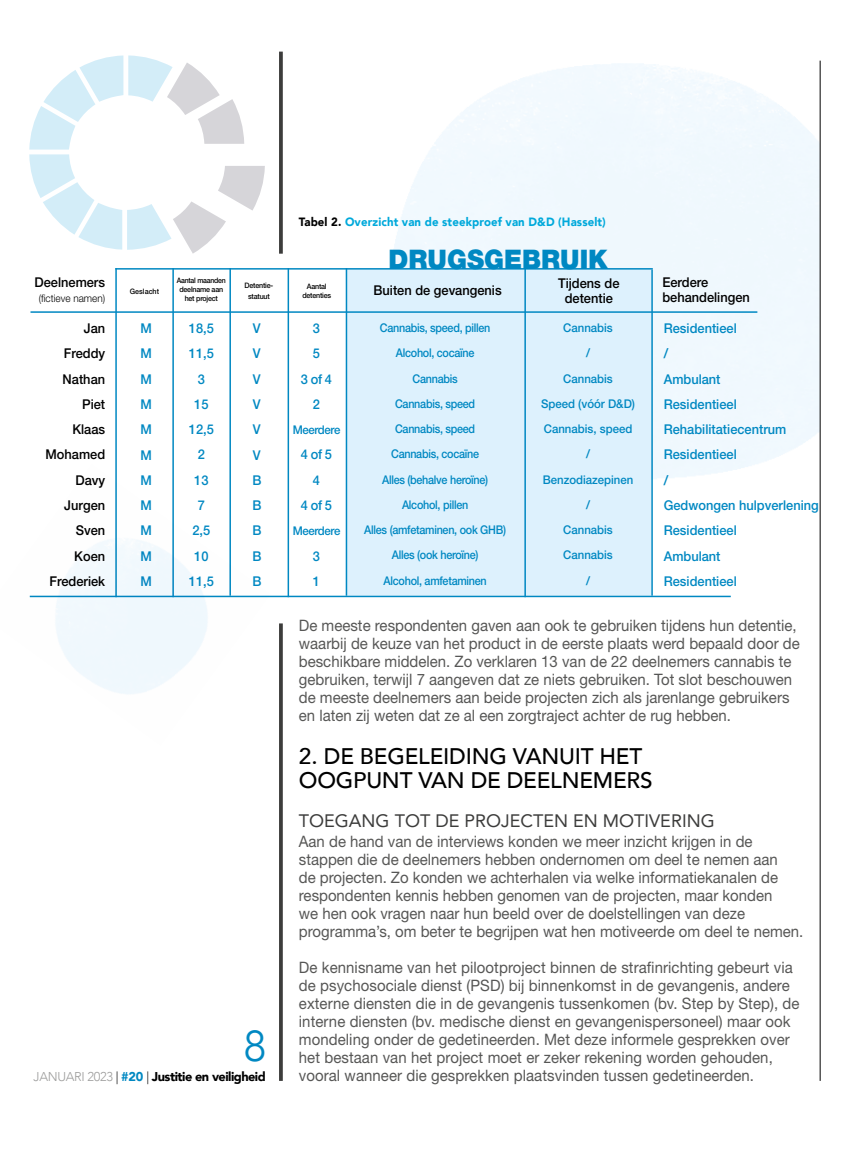
<style>
.page{position:relative;width:851px;height:1149px;background:#fff}
.page>*{position:absolute;margin:0;border:0;box-sizing:border-box;transform-origin:0 0}
.t1{font:300 43.05px "Avenir";color:#0088c2}
.t2{font:900 27px "Helvetica Neue LT Std";color:#0088c2;scale:.95 1}
.t3{font:500 22.5px/24px "Avenir";letter-spacing:-.01em;color:#000}
.t4{font:18px "Avenir";color:#3c3c3b}
.t5{font:15.75px/18px "Helvetica Neue LT Std";color:#575756;scale:.95 1}
.t6{font:500 13.5px/25.2px "Helvetica Neue LT Std";color:#0088c2;text-align:center;scale:.95 1}
.t7{font:500 13.5px/25.2px "Helvetica Neue LT Std";color:#000;text-align:right;scale:.95 1}
.t8{font:900 12.75px "Avenir";letter-spacing:-.04em;color:#000}
.t9{font:500 12px/25.2px "Helvetica Neue LT Std";letter-spacing:-.025em;color:#0088c2;text-align:center;scale:.9 1}
.t10{font:500 12px/25.2px "Helvetica Neue LT Std";color:#0088c2;text-align:center;scale:.95 1}
.t11{font:900 12px "Avenir";letter-spacing:.01em;color:#00a9db;scale:.95 1}
.t12{font:500 12px "Helvetica Neue LT Std";letter-spacing:-.025em;color:#0088c2;scale:.95 1}
.t13{font:300 10.5px "Helvetica Neue LT Std";color:#000;scale:.95 1}
.t14{font:500 7.5px/9px "Helvetica Neue LT Std";letter-spacing:-.03em;color:#000;text-align:center;scale:.92 1}
.t15{font:500 7.5px/10.2px "Helvetica Neue LT Std";letter-spacing:-.03em;color:#000;text-align:center;scale:.95 1}
.t16{font:500 7.5px "Helvetica Neue LT Std";color:#000;scale:.95 1}
.s1{color:#000}
.s2{font-weight:300;color:#9d9d9c}
.s3{font-weight:300}
.s4{color:#0088c2}
</style>
<div class="page">
<svg style="left:29px;top:55px;width:236px;height:198px"></svg>
<hr style="left:819px;top:61px;width:1px;height:1019px;background:#000">
<img style="left:343px;top:63px;width:476px;height:484px">
<svg style="left:279px;top:623px;width:4px;height:457px;background:#474746"></svg>
<svg style="left:279px;top:52px;width:4px;height:201px"></svg>
<div style="left:347px;top:269px;width:304px;height:326px;background:#ddf1fd"></div>
<hr style="left:651px;top:269px;width:1px;height:326px;background:#0088c2">
<hr style="left:524px;top:268px;width:2px;height:329px;background:#0088c2">
<hr style="left:30px;top:311px;width:727px;height:2px;background:#0088c2">
<hr style="left:30px;top:595px;width:700px;height:2px;background:#0088c2">
<hr style="left:115px;top:268px;width:537px;height:1px;background:#0088c2">
<hr style="left:345px;top:268px;width:2px;height:327px;background:#0088c2">
<hr style="left:115px;top:268px;width:2px;height:329px;background:#0088c2">
<hr style="left:172px;top:268px;width:2px;height:329px;background:#0088c2">
<hr style="left:229px;top:268px;width:2px;height:327px;background:#0088c2">
<hr style="left:287px;top:268px;width:2px;height:329px;background:#0088c2">
<img style="left:29px;top:464px;width:241px;height:230px">
<p class="t7" style="left:35px;top:270px;width:76px">Deelnemers</p>
<p class="t13" style="left:39px;top:292px;width:71px">(fictieve namen)</p>
<p class="t16" style="left:130px;top:286px;width:32px">Geslacht</p>
<p class="t14" style="left:177px;top:276px;width:55px">Aantal maanden deelname aan het project</p>
<p class="t11" style="left:299px;top:212px;width:324px"><span class="s1">Tabel 2.</span> Overzicht van de steekproef van D&amp;D (Hasselt)</p>
<h2 class="t2" style="left:388px;top:243px;width:233px">DRUGSGEBRUIK</h2>
<p class="t7" style="left:558px;top:276px;width:66px;line-height:15px;text-align:center">Tijdens de detentie</p>
<p class="t7" style="left:662px;top:275px;width:94px;line-height:15px;text-align:left">Eerdere behandelingen</p>
<p class="t15" style="left:244px;top:280px;width:32px">Detentie&shy;statuut</p>
<p class="t15" style="left:302px;top:281px;width:32px;line-height:9px">Aantal detenties</p>
<p class="t7" style="left:373px;top:277px;width:136px">Buiten de gevangenis</p>
<p class="t7" style="left:45px;top:315px;width:64px">Jan<br>Freddy<br>Nathan<br>Piet<br>Klaas<br>Mohamed<br>Davy<br>Jurgen<br>Sven<br>Koen<br>Frederiek</p>
<p class="t6" style="left:140px;top:315px;width:14px;text-align:justify">M M M M M M M M M M M</p>
<p class="t6" style="left:252px;top:315px;width:11px;text-align:justify">V V V V V V B B B B B</p>
<p class="t9" style="left:364px;top:315px;width:159px">Cannabis, speed, pillen<br>Alcohol, cocaïne<br>Cannabis<br>Cannabis, speed<br>Cannabis, speed<br>Cannabis, cocaïne<br>Alles (behalve heroïne)<br>Alcohol, pillen<br>Alles (amfetaminen, ook GHB)<br>Alles (ook heroïne)<br>Alcohol, amfetaminen</p>
<p class="t6" style="left:189px;top:315px;width:28px">18,5<br>11,5<br>3<br>15<br>12,5<br>2<br>13<br>7<br>2,5<br>10<br>11,5</p>
<p class="t6" style="left:301px;top:315px;width:34px">3<br>5<br>3 of 4<br>2</p>
<p class="t12" style="left:292px;top:422px;width:52px">Meerdere</p>
<p class="t6" style="left:301px;top:442px;width:34px">4 of 5<br>4<br>4 of 5</p>
<p class="t12" style="left:292px;top:523px;width:52px">Meerdere</p>
<p class="t6" style="left:313px;top:543px;width:9px;text-align:left">3<br>1</p>
<p class="t10" style="left:541px;top:315px;width:100px">Cannabis<br>/<br>Cannabis<br>Speed (vóór D&amp;D)<br>Cannabis, speed /<br>Benzodiazepinen /<br>Cannabis<br>Cannabis<br>/</p>
<p class="t6" style="left:663px;top:315px;width:165px;text-align:left">Residentieel<br>/<br>Ambulant<br>Residentieel<br>Rehabilitatiecentrum<br>Residentieel<br>/<br>Gedwongen hulpverlening<br>Residentieel<br>Ambulant<br>Residentieel</p>
<h1 class="t1" style="left:244px;top:1019px;width:24px">8</h1>
<p class="t8" style="left:34px;top:1065px;width:234px"><span class="s2">JANUARI 2023</span> <span class="s3">|</span> <span class="s4">#20</span> <span class="s3">|</span> Justitie en veiligheid</p>
<p class="t5" style="left:299px;top:615px;width:528px">De meeste respondenten gaven aan ook te gebruiken tijdens hun detentie, waarbij de keuze van het product in de eerste plaats werd bepaald door de beschikbare middelen. Zo verklaren 13 van de 22 deelnemers cannabis te gebruiken, terwijl 7 aangeven dat ze niets gebruiken. Tot slot beschouwen de meeste deelnemers aan beide projecten zich als jarenlange gebruikers en laten zij weten dat ze al een zorgtraject achter de rug hebben.</p>
<h3 class="t3" style="left:299px;top:743px;width:355px">2. DE BEGELEIDING VANUIT HET<br>OOGPUNT VAN DE DEELNEMERS</h3>
<p class="t4" style="left:299px;top:806px;width:417px">TOEGANG TOT DE PROJECTEN EN MOTIVERING</p>
<p class="t5" style="left:299px;top:831px;width:532px">Aan de hand van de interviews konden we meer inzicht krijgen in de stappen die de deelnemers hebben ondernomen om deel te nemen aan<br>de projecten. Zo konden we achterhalen via welke informatiekanalen de respondenten kennis hebben genomen van de projecten, maar konden<br>we hen ook vragen naar hun beeld over de doelstellingen van deze programma’s, om beter te begrijpen wat hen motiveerde om deel te nemen.</p>
<p class="t5" style="left:299px;top:957px;width:528px">De kennisname van het pilootproject binnen de strafinrichting gebeurt via de psychosociale dienst (PSD) bij binnenkomst in de gevangenis, andere externe diensten die in de gevangenis tussenkomen (bv. Step by Step), de interne diensten (bv. medische dienst en gevangenispersoneel) maar ook mondeling onder de gedetineerden. Met deze informele gesprekken over het bestaan van het project moet er zeker rekening worden gehouden, vooral wanneer die gesprekken plaatsvinden tussen gedetineerden.</p>
</div>
